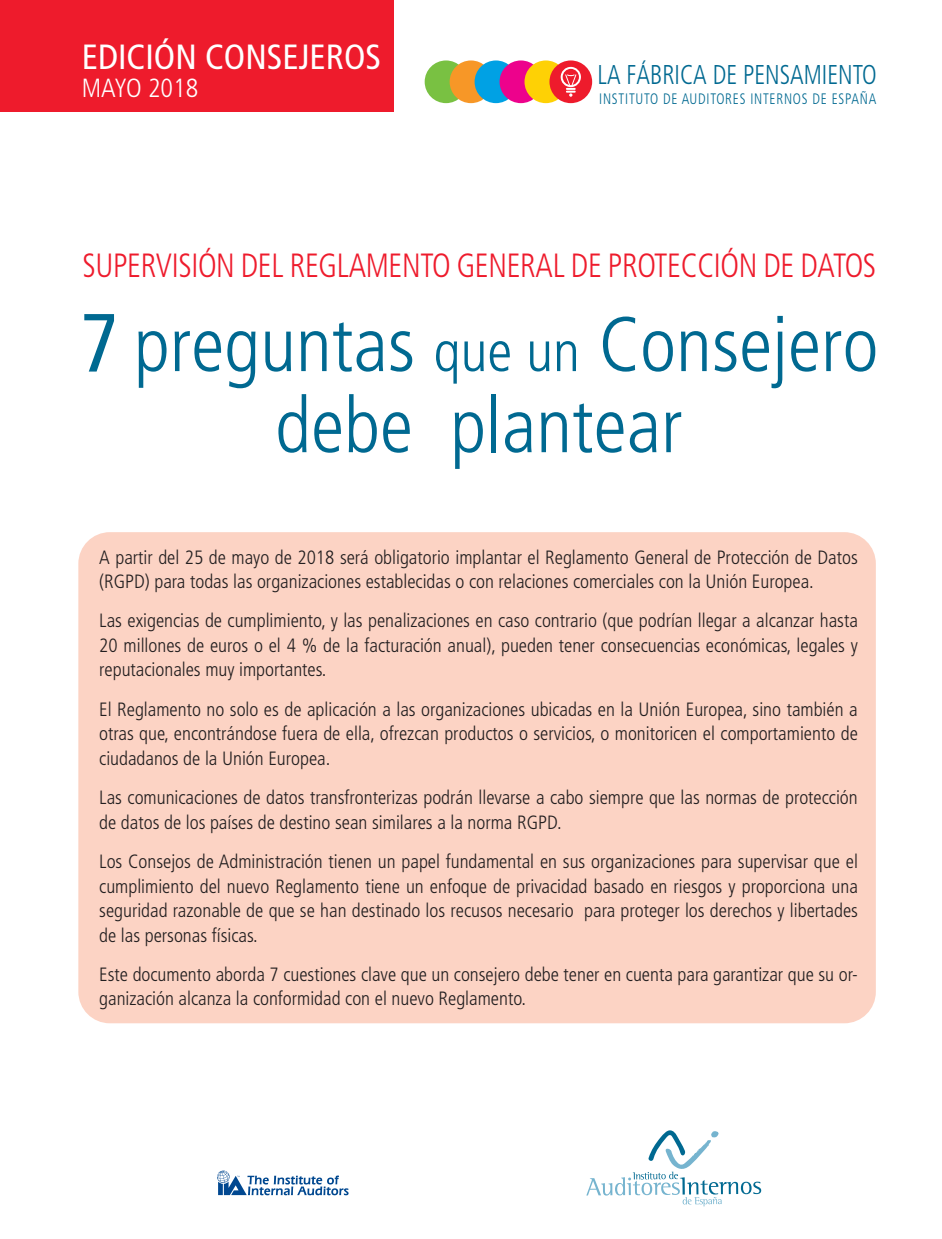
<style>
.page{position:relative;width:942px;height:1239px;background:#fff}
.page>*{position:absolute;margin:0;border:0;box-sizing:border-box;transform-origin:0 0}
.t1{font:condensed 35px "Frutiger";color:#fff}
.t2{font:300 condensed 33.6px "Frutiger";letter-spacing:-.01em;color:#ee1b2c;scale:.93 1}
.t3{font:300 condensed 27.12px "Frutiger";color:#006991;scale:.9 1}
.t4{font:300 condensed 26.25px "Frutiger";color:#fff}
.t5{font:300 condensed 19.25px/24.5px "Frutiger";color:#231f20}
.t6{font:300 condensed 15.22px "Frutiger";letter-spacing:.055em;color:#006991;scale:.9 1}
</style>
<div class="page">
<div style="left:424px;top:60px;width:43px;height:43px;background:#79c142;border-radius:50%"></div>
<div style="left:449px;top:60px;width:43px;height:43px;background:#f79727;border-radius:50%"></div>
<div style="left:474px;top:60px;width:43px;height:43px;background:#00a1e4;border-radius:50%"></div>
<div style="left:499px;top:60px;width:43px;height:43px;background:#ed028c;border-radius:50%"></div>
<div style="left:524px;top:60px;width:43px;height:43px;background:#fed105;border-radius:50%"></div>
<div style="left:549px;top:60px;width:43px;height:43px;background:#ee1b2c;border-radius:50%"></div>
<svg style="left:560px;top:67px;width:21px;height:30px"></svg>
<svg style="left:217px;top:1171px;width:131px;height:24px"></svg>
<svg style="left:586px;top:1130px;width:175px;height:76px"></svg>
<svg style="left:278px;top:394px;width:28px;height:59px"></svg>
<svg style="left:314px;top:412px;width:27px;height:41px"></svg>
<svg style="left:349px;top:394px;width:28px;height:59px"></svg>
<svg style="left:383px;top:412px;width:27px;height:41px"></svg>
<svg style="left:455px;top:412px;width:28px;height:57px"></svg>
<div style="left:491px;top:394px;width:5px;height:58px;background:#006991"></div>
<svg style="left:505px;top:412px;width:26px;height:41px"></svg>
<svg style="left:541px;top:412px;width:26px;height:40px"></svg>
<svg style="left:573px;top:403px;width:50px;height:50px"></svg>
<svg style="left:630px;top:412px;width:26px;height:41px"></svg>
<svg style="left:666px;top:412px;width:15px;height:40px"></svg>
<div style="left:0;top:0;width:394px;height:111px;background:#ee1b2c"></div>
<svg style="left:138px;top:331px;width:28px;height:57px"></svg>
<svg style="left:175px;top:331px;width:46px;height:41px"></svg>
<svg style="left:227px;top:331px;width:28px;height:57px"></svg>
<svg style="left:265px;top:332px;width:26px;height:40px"></svg>
<svg style="left:301px;top:331px;width:25px;height:40px"></svg>
<svg style="left:333px;top:322px;width:50px;height:50px"></svg>
<svg style="left:390px;top:331px;width:22px;height:41px"></svg>
<svg style="left:436px;top:341px;width:21px;height:43px"></svg>
<svg style="left:464px;top:341px;width:19px;height:31px"></svg>
<svg style="left:490px;top:341px;width:20px;height:31px"></svg>
<svg style="left:530px;top:341px;width:19px;height:31px"></svg>
<svg style="left:556px;top:341px;width:20px;height:30px"></svg>
<svg style="left:603px;top:317px;width:32px;height:55px"></svg>
<svg style="left:643px;top:331px;width:30px;height:41px"></svg>
<svg style="left:681px;top:331px;width:25px;height:40px"></svg>
<svg style="left:714px;top:331px;width:22px;height:41px"></svg>
<svg style="left:742px;top:316px;width:40px;height:72px"></svg>
<svg style="left:791px;top:331px;width:26px;height:41px"></svg>
<svg style="left:826px;top:331px;width:49px;height:41px"></svg>
<svg style="left:84px;top:314px;width:30px;height:58px"></svg>
<div style="left:78px;top:532px;width:797px;height:491px;background:#fcd3c4;border-radius:32px"></div>
<h1 class="t1" style="left:82px;top:43px;width:300px">EDICIÓN CONSEJEROS</h1>
<h3 class="t4" style="left:82px;top:77px;width:118px">MAYO 2018</h3>
<h3 class="t3" style="left:597px;top:64px;width:311px">LA FÁBRICA DE PENSAMIENTO</h3>
<p class="t6" style="left:599px;top:93px;width:309px">INSTITUTO DE AUDITORES INTERNOS DE ESPAÑA</p>
<h2 class="t2" style="left:82px;top:252px;width:855px">SUPERVISIÓN DEL REGLAMENTO GENERAL DE PROTECCIÓN DE DATOS</h2>
<p class="t5" style="left:99px;top:546px;width:760px">A partir del 25 de mayo de 2018 será obligatorio implantar el Reglamento General de Protección de Datos (RGPD) para todas las organizaciones establecidas o con relaciones comerciales con la Unión Europea.</p>
<p class="t5" style="left:99px;top:610px;width:760px;text-align:justify">Las exigencias de cumplimiento, y las penalizaciones en caso contrario (que podrían llegar a alcanzar hasta 20 millones de euros o el 4 % de la facturación anual), pueden tener consecuencias económicas, legales y reputacionales muy importantes.</p>
<p class="t5" style="left:99px;top:698px;width:760px;text-align:justify">El Reglamento no solo es de aplicación a las organizaciones ubicadas en la Unión Europea, sino también a otras que, encontrándose fuera de ella, ofrezcan productos o servicios, o monitoricen el comportamiento de ciudadanos de la Unión Europea.</p>
<p class="t5" style="left:99px;top:787px;width:760px">Las comunicaciones de datos transfronterizas podrán llevarse a cabo siempre que las normas de protección de datos de los países de destino sean similares a la norma RGPD.</p>
<p class="t5" style="left:99px;top:851px;width:760px;text-align:justify">Los Consejos de Administración tienen un papel fundamental en sus organizaciones para supervisar que el cumplimiento del nuevo Reglamento tiene un enfoque de privacidad basado en riesgos y proporciona una seguridad razonable de que se han destinado los recusos necesario para proteger los derechos y libertades de las personas físicas.</p>
<p class="t5" style="left:99px;top:964px;width:760px">Este documento aborda 7 cuestiones clave que un consejero debe tener en cuenta para garantizar que su or&shy;ganización alcanza la conformidad con el nuevo Reglamento.</p>
</div>
